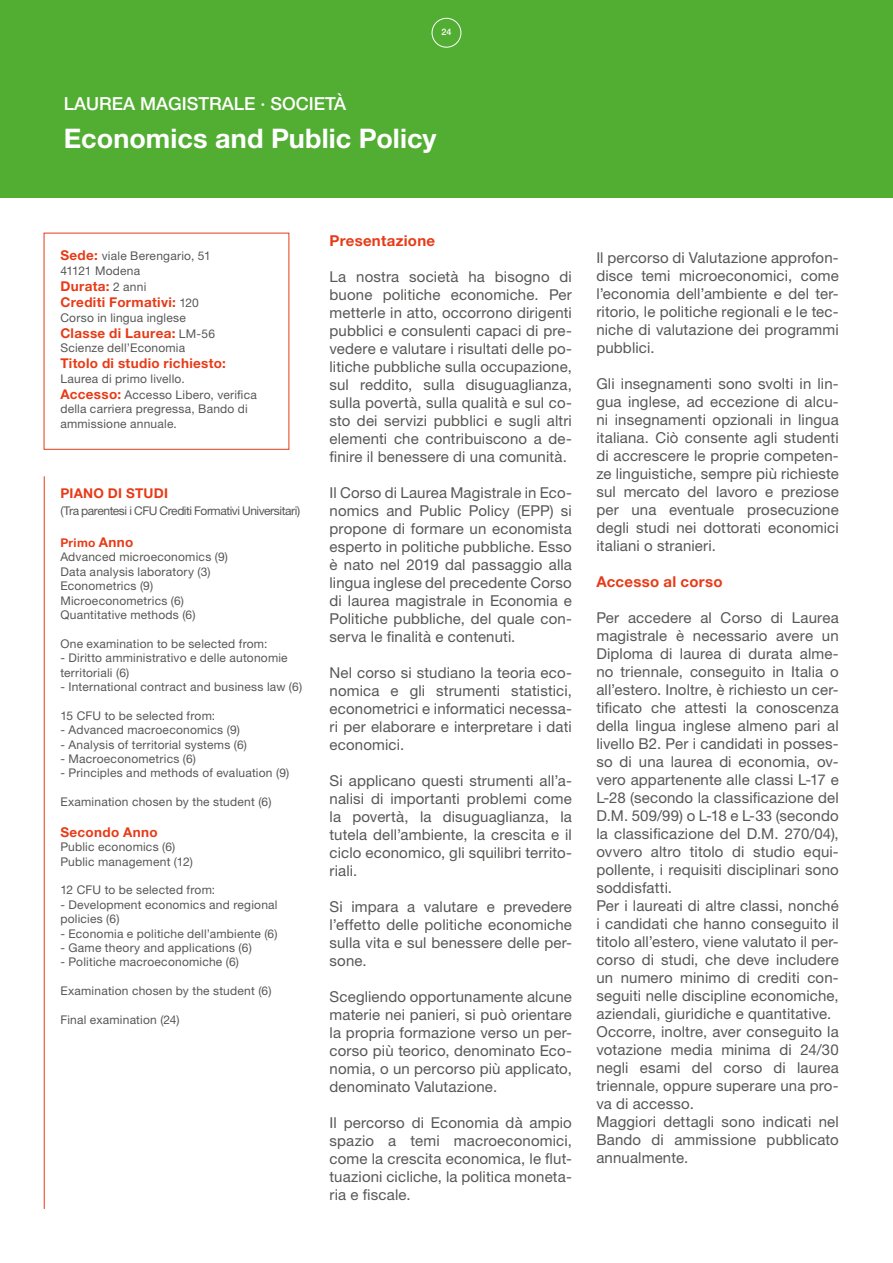
<style>
.page{position:relative;width:893px;height:1263px;background:#fff}
.page>*{position:absolute;margin:0;border:0;box-sizing:border-box;transform-origin:0 0}
.t1{font:700 27px "Helvetica Neue LT Std";color:#fff}
.t2{font:500 18px "Helvetica Neue LT Std";color:#fff}
.t3{font:15px/18px "Helvetica Neue LT Std";letter-spacing:.01em;color:#575756;text-align:justify}
.t4{font:700 15px "Helvetica Neue LT Std";letter-spacing:.02em;color:#e73b18}
.t5{font:700 13.5px/16.2px "Helvetica Neue LT Std";letter-spacing:.025em;color:#e73b18}
.t6{font:12px/14.4px "Helvetica Neue LT Std";letter-spacing:.02em;color:#575756}
.t7{font:12px "Helvetica Neue LT Std";letter-spacing:-.04em;color:#575756}
.t8{font:500 9px "Helvetica Neue LT Std";color:#fff}
.s1{font-weight:700;font-size:13.5px;color:#e73b18}
.s2{font-weight:400;font-size:12px;color:#575756}
.s3{font-weight:700;color:#e73b18}
</style>
<div class="page">
<div style="left:0;top:0;width:893px;height:197px;background:#52ae32"></div>
<hr style="left:44px;top:477px;width:1px;height:731px;background:#e73b18">
<div style="left:432px;top:18px;width:29px;height:29px;border:1px solid #fff;border-radius:50%"></div>
<p class="t2" style="left:64px;top:92px;width:284px">LAUREA MAGISTRALE · SOCIETÀ</p>
<p class="t8" style="left:441px;top:27px;width:12px">24</p>
<h1 class="t1" style="left:64px;top:121px;width:374px">Economics and Public Policy</h1>
<p class="t6" style="left:60px;top:249px;width:152px"><span class="s1">Sede:</span> viale Berengario, 51<br>41121 Modena</p>
<p class="t5" style="left:60px;top:278px;width:140px">Durata: <span class="s2">2 anni<br></span>Crediti Formativi: <span class="s2">120</span></p>
<p class="t6" style="left:60px;top:310px;width:127px">Corso in lingua inglese</p>
<p class="t5" style="left:60px;top:325px;width:156px">Classe di Laurea: <span class="s2">LM-56</span></p>
<p class="t6" style="left:60px;top:341px;width:126px">Scienze dell’Economia</p>
<p class="t5" style="left:60px;top:355px;width:167px">Titolo di studio richiesto:</p>
<p class="t6" style="left:60px;top:370px;width:198px;line-height:16.2px">Laurea di primo livello.<br><span class="s1">Accesso:</span> Accesso Libero, verifica</p>
<p class="t6" style="left:60px;top:402px;width:189px">della carriera pregressa, Bando di ammissione annuale.</p>
<p class="t5" style="left:60px;top:485px;width:109px">PIANO DI STUDI</p>
<p class="t7" style="left:60px;top:503px;width:241px">(Tra parentesi i CFU Crediti Formativi Universitari)</p>
<p class="t6" style="left:60px;top:535px;width:169px"><span class="s3">Primo</span> <span class="s1">Anno<br></span>Advanced microeconomics (9)<br>Data analysis laboratory (3)<br>Econometrics (9)<br>Microeconometrics (6)<br>Quantitative methods (6)</p>
<p class="t6" style="left:60px;top:636px;width:209px">One examination to be selected from:</p>
<p class="t6" style="left:60px;top:650px;width:229px">- Diritto amministrativo e delle autonomie territoriali (6)</p>
<p class="t6" style="left:60px;top:679px;width:243px">- International contract and business law (6)</p>
<p class="t6" style="left:60px;top:708px;width:156px">15 CFU to be selected from:</p>
<p class="t6" style="left:60px;top:722px;width:181px">- Advanced macroeconomics (9)</p>
<p class="t6" style="left:60px;top:737px;width:188px">- Analysis of territorial systems (6)</p>
<p class="t6" style="left:60px;top:751px;width:137px">- Macroeconometrics (6)</p>
<p class="t6" style="left:60px;top:766px;width:230px">- Principles and methods of evaluation (9)</p>
<p class="t6" style="left:60px;top:794px;width:213px">Examination chosen by the student (6)</p>
<p class="t5" style="left:60px;top:823px;width:99px">Secondo Anno</p>
<p class="t6" style="left:60px;top:839px;width:134px">Public economics (6)<br>Public management (12)</p>
<p class="t6" style="left:60px;top:883px;width:156px">12 CFU to be selected from:</p>
<p class="t6" style="left:60px;top:897px;width:219px">- Development economics and regional policies (6)</p>
<p class="t6" style="left:60px;top:926px;width:219px">- Economia e politiche dell’ambiente (6)</p>
<p class="t6" style="left:60px;top:940px;width:193px">- Game theory and applications (6)</p>
<p class="t6" style="left:60px;top:955px;width:180px">- Politiche macroeconomiche (6)</p>
<p class="t6" style="left:60px;top:983px;width:213px">Examination chosen by the student (6)</p>
<p class="t6" style="left:60px;top:1012px;width:121px">Final examination (24)</p>
<p class="t4" style="left:330px;top:231px;width:107px">Presentazione</p>
<p class="t3" style="left:330px;top:267px;width:244px">La nostra società ha bisogno di buone politiche economiche. Per metterle in atto, occorrono dirigenti pubblici e consulenti capaci di pre&shy;vedere e valutare i risultati delle po&shy;litiche pubbliche sulla occupazione, sul reddito, sulla disuguaglianza, sulla povertà, sulla qualità e sul co&shy;sto dei servizi pubblici e sugli altri elementi che contribuiscono a de&shy;finire il benessere di una comunità.</p>
<p class="t3" style="left:330px;top:483px;width:244px">Il Corso di Laurea Magistrale in Eco&shy;nomics and Public Policy (EPP) si propone di formare un economista esperto in politiche pubbliche. Esso è nato nel 2019 dal passaggio alla lingua inglese del precedente Corso di laurea magistrale in Economia e Politiche pubbliche, del quale con&shy;serva le finalità e contenuti.</p>
<p class="t3" style="left:330px;top:663px;width:244px">Nel corso si studiano la teoria eco&shy;nomica e gli strumenti statistici, econometrici e informatici necessa&shy;ri per elaborare e interpretare i dati economici.</p>
<p class="t3" style="left:330px;top:771px;width:244px">Si applicano questi strumenti all’a&shy;nalisi di importanti problemi come la povertà, la disuguaglianza, la tutela dell’ambiente, la crescita e il ciclo economico, gli squilibri territo&shy;riali.</p>
<p class="t3" style="left:330px;top:897px;width:244px">Si impara a valutare e prevedere l’effetto delle politiche economiche sulla vita e sul benessere delle per&shy;sone.</p>
<p class="t3" style="left:330px;top:987px;width:244px">Scegliendo opportunamente alcune materie nei panieri, si può orientare la propria formazione verso un per&shy;corso più teorico, denominato Eco&shy;nomia, o un percorso più applicato, denominato Valutazione.</p>
<p class="t3" style="left:330px;top:1113px;width:244px">Il percorso di Economia dà ampio spazio a temi macroeconomici, come la crescita economica, le flut&shy;tuazioni cicliche, la politica moneta&shy;ria e fiscale.</p>
<p class="t3" style="left:596px;top:248px;width:244px">Il percorso di Valutazione approfon&shy;disce temi microeconomici, come l’economia dell’ambiente e del ter&shy;ritorio, le politiche regionali e le tec&shy;niche di valutazione dei programmi pubblici.</p>
<p class="t3" style="left:596px;top:374px;width:244px">Gli insegnamenti sono svolti in lin&shy;gua inglese, ad eccezione di alcu&shy;ni insegnamenti opzionali in lingua italiana. Ciò consente agli studenti di accrescere le proprie competen&shy;ze linguistiche, sempre più richieste sul mercato del lavoro e preziose per una eventuale prosecuzione degli studi nei dottorati economici italiani o stranieri.</p>
<p class="t4" style="left:596px;top:572px;width:128px">Accesso al corso</p>
<p class="t3" style="left:596px;top:608px;width:244px;text-align:left">Per accedere al Corso di Laurea magistrale è necessario avere un Diploma di laurea di durata alme&shy;no triennale, conseguito in Italia o all’estero. Inoltre, è richiesto un cer&shy;tificato che attesti la conoscenza della lingua inglese almeno pari al livello B2. Per i candidati in posses&shy;so di una laurea di economia, ov&shy;vero appartenente alle classi L-17 e L-28 (secondo la classificazione del D.M. 509/99) o L-18 e L-33 (secondo la classificazione del D.M. 270/04), ovvero altro titolo di studio equi&shy;pollente, i requisiti disciplinari sono soddisfatti.<br>Per i laureati di altre classi, nonché i candidati che hanno conseguito il titolo all’estero, viene valutato il per&shy;corso di studi, che deve includere un numero minimo di crediti con&shy;seguiti nelle discipline economiche, aziendali, giuridiche e quantitative.<br>Occorre, inoltre, aver conseguito la votazione media minima di 24/30 negli esami del corso di laurea triennale, oppure superare una pro&shy;va di accesso.<br>Maggiori dettagli sono indicati nel Bando di ammissione pubblicato annualmente.</p>
</div>
